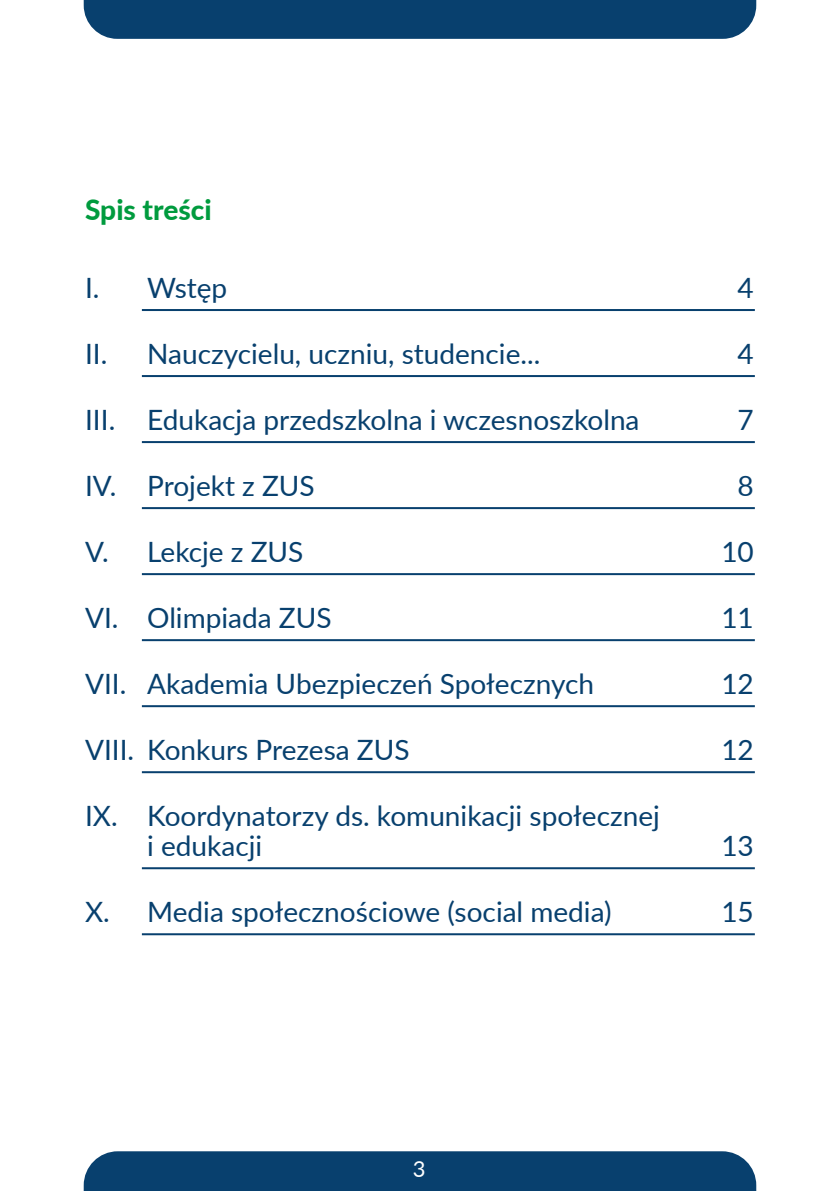
<style>
.page{position:relative;width:840px;height:1191px;background:#fff}
.page>*{position:absolute;margin:0;border:0;box-sizing:border-box;transform-origin:0 0}
.t1{font:28px/30px "Lato";color:#08406e}
.t2{font:800 28px "Lato";color:#009b3e}
.t3{font:22px "Lato";color:#fff}
</style>
<div class="page">
<div style="left:84px;top:1151px;width:671px;height:40px;background:#08406e"></div>
<div style="left:84px;top:0;width:671px;height:39px;background:#08406e"></div>
<hr style="left:142px;top:309px;width:612px;height:2px;background:#08406e">
<hr style="left:142px;top:375px;width:612px;height:2px;background:#08406e">
<hr style="left:142px;top:441px;width:612px;height:2px;background:#08406e">
<hr style="left:142px;top:507px;width:612px;height:2px;background:#08406e">
<hr style="left:142px;top:573px;width:612px;height:2px;background:#08406e">
<hr style="left:142px;top:639px;width:612px;height:2px;background:#08406e">
<hr style="left:142px;top:705px;width:612px;height:2px;background:#08406e">
<hr style="left:142px;top:771px;width:612px;height:2px;background:#08406e">
<hr style="left:142px;top:867px;width:612px;height:2px;background:#08406e">
<hr style="left:142px;top:933px;width:612px;height:2px;background:#08406e">
<h1 class="t2" style="left:85px;top:189px;width:128px">Spis treści</h1>
<p class="t1" style="left:85px;top:271px;width:144px">I. Wstęp</p>
<p class="t1" style="left:737px;top:271px;width:18px">4</p>
<p class="t1" style="left:85px;top:337px;width:456px">II. Nauczycielu, uczniu, studencie...</p>
<p class="t1" style="left:737px;top:337px;width:18px">4</p>
<p class="t1" style="left:85px;top:403px;width:555px">III. Edukacja przedszkolna i wczesnoszkolna</p>
<p class="t1" style="left:737px;top:403px;width:18px">7</p>
<p class="t1" style="left:85px;top:469px;width:231px">IV. Projekt z ZUS</p>
<p class="t1" style="left:737px;top:469px;width:18px">8</p>
<p class="t1" style="left:85px;top:535px;width:220px">V. Lekcje z ZUS</p>
<p class="t1" style="left:721px;top:535px;width:34px">10</p>
<p class="t1" style="left:85px;top:601px;width:248px">VI. Olimpiada ZUS</p>
<p class="t1" style="left:721px;top:601px;width:34px">11</p>
<p class="t1" style="left:85px;top:667px;width:510px">VII. Akademia Ubezpieczeń Społecznych</p>
<p class="t1" style="left:721px;top:667px;width:34px">12</p>
<p class="t1" style="left:85px;top:733px;width:326px">VIII. Konkurs Prezesa ZUS</p>
<p class="t1" style="left:721px;top:733px;width:34px">12</p>
<p class="t1" style="left:147px;top:799px;width:514px;text-indent:-62px">IX. Koordynatorzy ds. komunikacji społecznej i edukacji</p>
<p class="t1" style="left:721px;top:829px;width:34px">13</p>
<p class="t1" style="left:85px;top:895px;width:527px">X. Media społecznościowe (social media)</p>
<p class="t1" style="left:721px;top:895px;width:34px">15</p>
<p class="t3" style="left:412px;top:1153px;width:14px">3</p>
</div>
